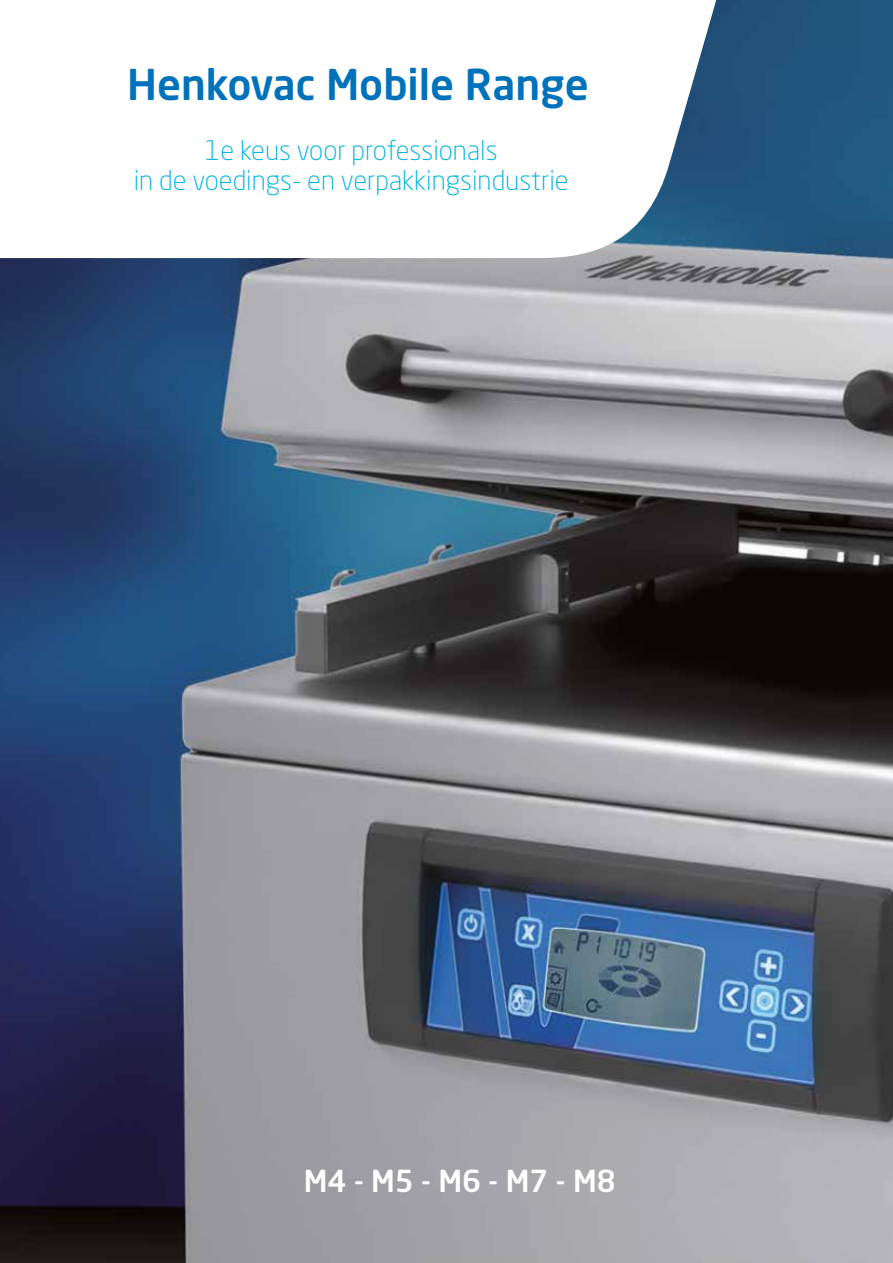
<style>
.page{position:relative;width:893px;height:1263px;background:#fff}
.page>*{position:absolute;margin:0;border:0;box-sizing:border-box;transform-origin:0 0}
.t1{font:500 42px "Neo Sans Std";color:#0072bb}
.t2{font:500 30px "Neo Sans Std";color:#fff}
.t3{font:300 27px/30px "Neo Sans Std";color:#00b4e3;text-align:center}
</style>
<div class="page">
<img style="left:0;top:0;width:893px;height:1263px">
<svg style="left:0;top:0;width:724px;height:258px"></svg>
<h1 class="t1" style="left:127px;top:58px;width:463px">Henkovac Mobile Range</h1>
<p class="t3" style="left:134px;top:135px;width:436px">1e keus voor professionals<br>in de voedings- en verpakkingsindustrie</p>
<p class="t2" style="left:304px;top:1162px;width:313px">M4 - M5 - M6 - M7 - M8</p>
</div>
